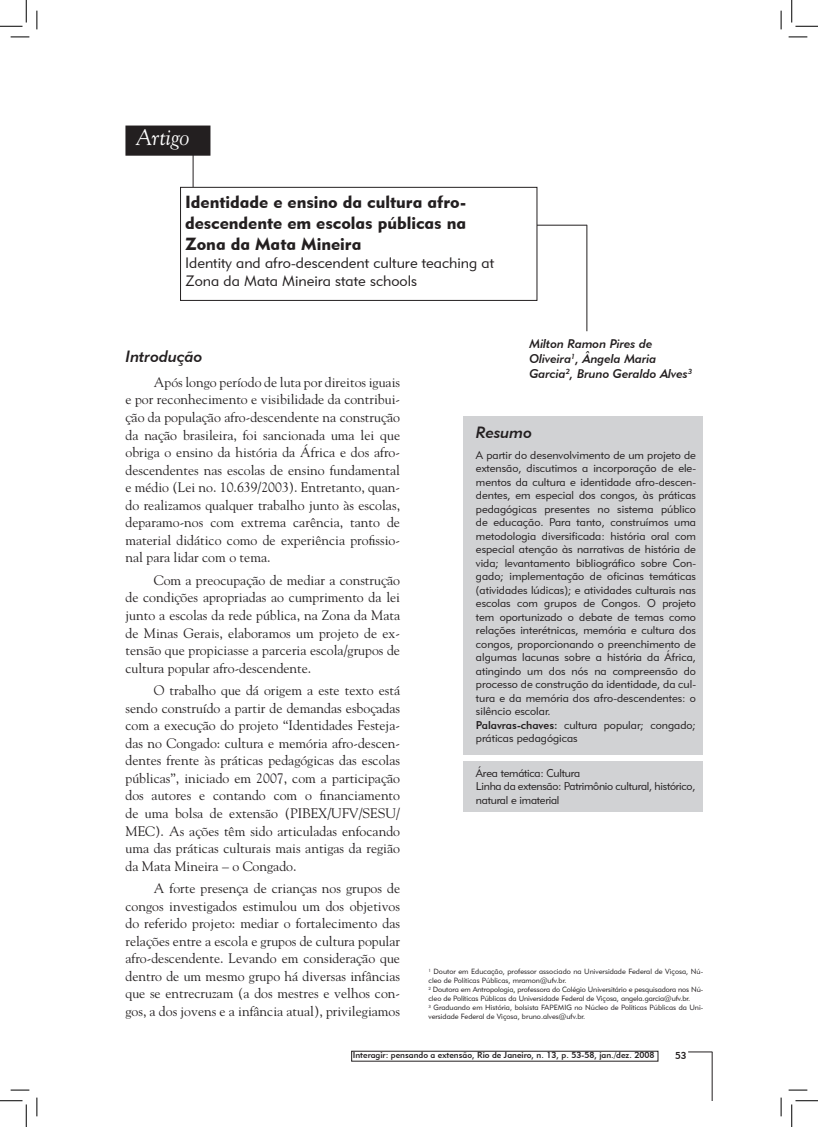
<style>
.page{position:relative;width:818px;height:1127px;background:#fff}
.page>*{position:absolute;margin:0;border:0;box-sizing:border-box;transform-origin:0 0}
.t1{font:italic 22.5px "Goudy Std";color:#fff}
.t2{font:17.5px/21px "Geometric 415 BT Black A";color:#231f20;text-align:justify}
.t3{font:16.25px "Geometric 415 BT Medium Italic A";color:#231f20}
.t4{font:15px/18px "Geometric 415 BT Lite A";color:#231f20}
.t5{font:13.75px/17.5px "Goudy Std";color:#231f20;text-align:justify}
.t6{font:12.5px/15px "Geometric 415 BT Medium Italic A";color:#231f20}
.t7{font:11.25px/13.5px "Geometric 415 BT Lite A";color:#231f20}
.t8{font:11.25px/13.5px "Geometric 415 BT Lite A";letter-spacing:-.02em;color:#231f20}
.t9{font:10px "Geometric 415 BT Medium A";color:#231f20}
.t10{font:8.75px "Geometric 415 BT Medium A";color:#231f20}
.t11{font:7.5px/9px "Geometric 415 BT Lite A";color:#231f20}
.s1{font-family:"Geometric 415 BT Medium A"}
</style>
<div class="page">
<svg style="left:688px;top:1051px;width:24px;height:1px"></svg>
<hr style="left:712px;top:1051px;width:1px;height:49px;background:#231f20">
<div style="left:126px;top:126px;width:84px;height:29px;background:#231f20"></div>
<div style="left:125px;top:125px;width:85px;height:31px;border:1px solid #231f20"></div>
<hr style="left:193px;top:147px;width:1px;height:51px;background:#231f20">
<hr style="left:505px;top:225px;width:82px;height:1px;background:#231f20">
<div style="left:181px;top:187px;width:356px;height:113px;background:#fff"></div>
<div style="left:180px;top:187px;width:357px;height:114px;border:1px solid #231f20"></div>
<div style="left:463px;top:416px;width:240px;height:339px;background:#d1d2d4"></div>
<hr style="left:586px;top:225px;width:1px;height:106px;background:#231f20">
<div style="left:463px;top:761px;width:240px;height:50px;background:#d1d2d4"></div>
<svg style="left:11px;top:36px;width:18px;height:2px"></svg>
<svg style="left:788px;top:36px;width:19px;height:2px"></svg>
<svg style="left:11px;top:1089px;width:18px;height:1px"></svg>
<svg style="left:788px;top:1089px;width:19px;height:1px"></svg>
<svg style="left:36px;top:11px;width:2px;height:18px"></svg>
<svg style="left:36px;top:1097px;width:2px;height:18px"></svg>
<svg style="left:780px;top:11px;width:2px;height:18px"></svg>
<svg style="left:780px;top:1097px;width:2px;height:18px"></svg>
<svg style="left:0;top:0;width:27px;height:27px"></svg>
<svg style="left:0;top:1100px;width:27px;height:26px"></svg>
<svg style="left:791px;top:0;width:27px;height:27px"></svg>
<svg style="left:791px;top:1100px;width:27px;height:26px"></svg>
<h1 class="t1" style="left:136px;top:123px;width:55px">Artigo</h1>
<p class="t2" style="left:185px;top:191px;width:283px">Identidade e ensino da cultura afro&shy;descendente em escolas públicas na Zona da Mata Mineira</p>
<p class="t4" style="left:185px;top:253px;width:311px">Identity and afro-descendent culture teaching at<br>Zona da Mata Mineira state schools</p>
<p class="t3" style="left:125px;top:346px;width:78px">Introdução</p>
<p class="t5" style="left:125px;top:373px;width:276px;text-indent:28px">Após longo período de luta por direitos iguais e por reconhecimento e visibilidade da contribui&shy;ção da população afro-descendente na construção da nação brasileira, foi sancionada uma lei que obriga o ensino da história da África e dos afro&shy;descendentes nas escolas de ensino fundamental e médio (Lei no. 10.639/2003). Entretanto, quan&shy;do realizamos qualquer trabalho junto às escolas, deparamo-nos com extrema carência, tanto de material didático como de experiência profissio&shy;nal para lidar com o tema.</p>
<p class="t5" style="left:125px;top:571px;width:276px;text-indent:28px">Com a preocupação de mediar a construção de condições apropriadas ao cumprimento da lei junto a escolas da rede pública, na Zona da Mata de Minas Gerais, elaboramos um projeto de ex&shy;tensão que propiciasse a parceria escola/grupos de cultura popular afro-descendente.</p>
<p class="t5" style="left:125px;top:681px;width:276px;text-indent:28px">O trabalho que dá origem a este texto está sendo construído a partir de demandas esboçadas com a execução do projeto “Identidades Festeja&shy;das no Congado: cultura e memória afro-descen&shy;dentes frente às práticas pedagógicas das escolas públicas”, iniciado em 2007, com a participação dos autores e contando com o financiamento de uma bolsa de extensão (PIBEX/UFV/SESU/ MEC). As ações têm sido articuladas enfocando uma das práticas culturais mais antigas da região da Mata Mineira – o Congado.</p>
<p class="t5" style="left:125px;top:879px;width:276px;text-indent:28px">A forte presença de crianças nos grupos de congos investigados estimulou um dos objetivos do referido projeto: mediar o fortalecimento das relações entre a escola e grupos de cultura popular afro-descendente. Levando em consideração que dentro de um mesmo grupo há diversas infâncias que se entrecruzam (a dos mestres e velhos con&shy;gos, a dos jovens e a infância atual), privilegiamos</p>
<p class="t6" style="left:529px;top:336px;width:164px">Milton Ramon Pires de<br>Oliveira<sup>1</sup>, Ângela Maria<br>Garcia<sup>2</sup>, Bruno Geraldo Alves<sup>3</sup></p>
<p class="t3" style="left:476px;top:422px;width:58px">Resumo</p>
<p class="t7" style="left:476px;top:447px;width:222px">A partir do desenvolvimento de um projeto de extensão, discutimos a incorporação de ele&shy;mentos da cultura e identidade afro-descen&shy;dentes, em especial dos congos, às práticas pedagógicas presentes no sistema público de educação. Para tanto, construímos uma metodologia diversificada: história oral com especial atenção às narrativas de história de vida; levantamento bibliográfico sobre Con&shy;gado; implementação de oficinas temáticas (atividades lúdicas); e atividades culturais nas escolas com grupos de Congos. O projeto tem oportunizado o debate de temas como relações interétnicas, memória e cultura dos congos, proporcionando o preenchimento de algumas lacunas sobre a história da África, atingindo um dos nós na compreensão do processo de construção da identidade, da cul&shy;tura e da memória dos afro-descendentes: o silêncio escolar.<br><span class="s1">Palavras-chaves:</span> cultura popular; congado; práticas pedagógicas</p>
<p class="t8" style="left:476px;top:765px;width:221px">Área temática: Cultura<br>Linha da extensão: Patrimônio cultural, histórico, natural e imaterial</p>
<p class="t11" style="left:428px;top:966px;width:276px"><sup>1</sup> Doutor em Educação, professor associado na Universidade Federal de Viçosa, Nú&shy;cleo de Políticas Públicas, mramon@ufv.br.<br><sup>2</sup> Doutora em Antropologia, professora do Colégio Universitário e pesquisadora nos Nú&shy;cleo de Políticas Públicas da Universidade Federal de Viçosa, angela.garcia@ufv.br.<br><sup>3</sup> Graduando em História, bolsista FAPEMIG no Núcleo de Políticas Públicas da Uni&shy;versidade Federal de Viçosa, bruno.alves@ufv.br.</p>
<p class="t10" style="left:353px;top:1049px;width:303px">Interagir: pensando a extensão, Rio de Janeiro, n. 13, p. 53-58, jan./dez. 2008</p>
<p class="t9" style="left:675px;top:1049px;width:13px">53</p>
</div>
